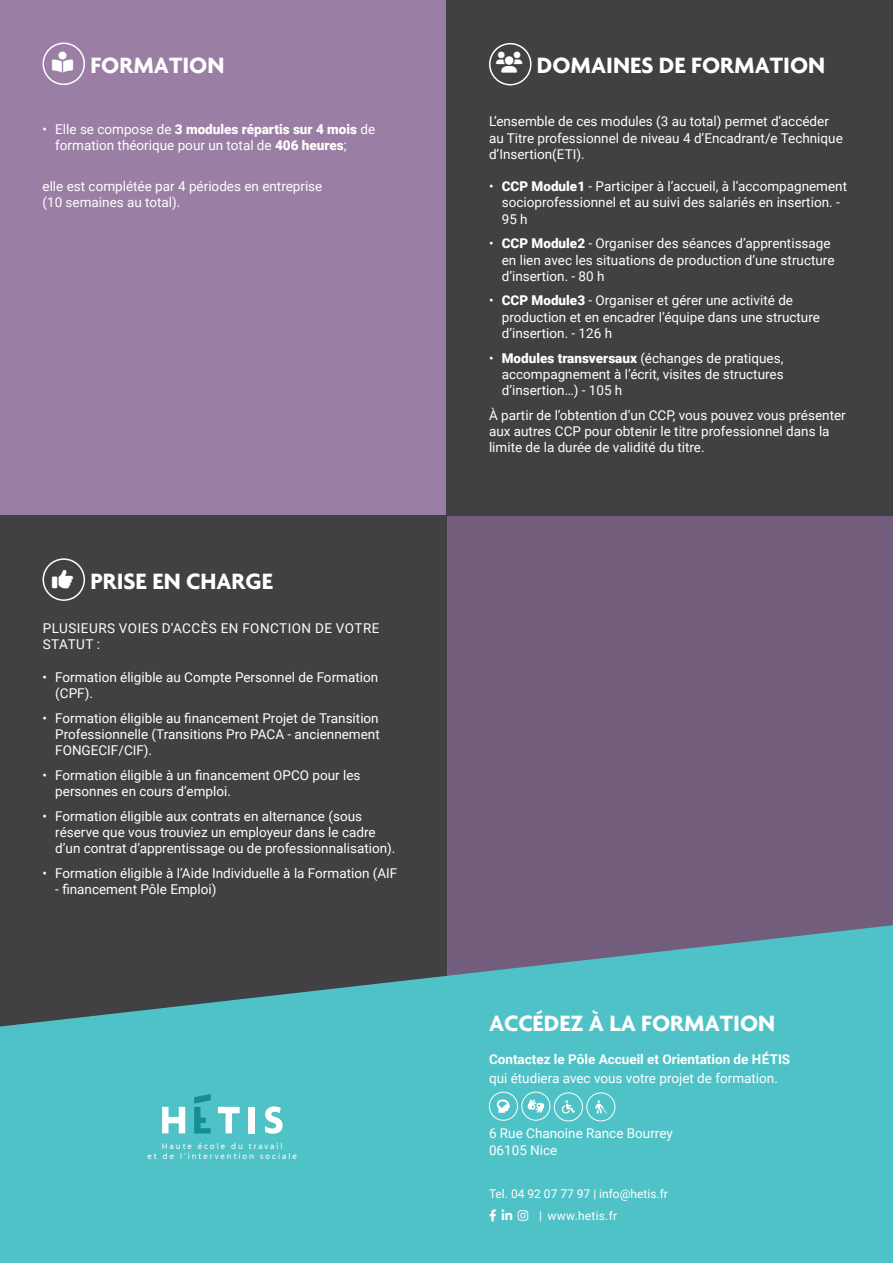
<style>
.page{position:relative;width:893px;height:1263px;background:#fff}
.page>*{position:absolute;margin:0;border:0;box-sizing:border-box;transform-origin:0 0}
.t1{font:700 24px "Agenda";color:#fff}
.t2{font:13.5px/16.2px "Roboto";color:#fff}
.t3{font:13.5px/16.2px "Roboto";letter-spacing:.035em;color:#fff}
.t4{font:700 13.5px "Roboto";color:#fff}
.t5{font:12px/23px "Roboto";color:#fff;text-align:center}
.t6{font:8.1px/9.8px "Montserrat";letter-spacing:.275em;color:#fff;text-align:center;scale:.9 1}
.s1{font-weight:900}
</style>
<div class="page">
<div style="left:0;top:0;width:446px;height:521px;background:#9b7ea4"></div>
<div style="left:43px;top:43px;width:42px;height:42px;border:2px solid #fff;border-radius:50%"></div>
<div style="left:446px;top:505px;width:447px;height:492px;background:#725e7c"></div>
<div style="left:0;top:516px;width:446px;height:577px;background:#414042"></div>
<div style="left:43px;top:558px;width:42px;height:43px;border:2px solid #fff;border-radius:50%"></div>
<div style="left:446px;top:0;width:447px;height:516px;background:#414042"></div>
<div style="left:489px;top:43px;width:42px;height:42px;border:2px solid #fff;border-radius:50%"></div>
<svg style="left:0;top:925px;width:893px;height:338px;fill:#4fc2c8"></svg>
<svg style="left:162px;top:1107px;width:23px;height:26px"></svg>
<svg style="left:218px;top:1107px;width:22px;height:26px"></svg>
<div style="left:248px;top:1107px;width:7px;height:26px;background:#fff"></div>
<svg style="left:265px;top:1106px;width:18px;height:28px"></svg>
<svg style="left:194px;top:1094px;width:17px;height:39px"></svg>
<div style="left:554px;top:1092px;width:29px;height:29px;border:1px solid #fff;border-radius:50%"></div>
<svg style="left:562px;top:1100px;width:13px;height:13px"></svg>
<div style="left:489px;top:1092px;width:29px;height:28px;border:1px solid #fff;border-radius:50%"></div>
<svg style="left:497px;top:1099px;width:13px;height:14px"></svg>
<div style="left:586px;top:1092px;width:29px;height:29px;border:1px solid #fff;border-radius:50%"></div>
<svg style="left:595px;top:1100px;width:12px;height:13px"></svg>
<div style="left:521px;top:1092px;width:29px;height:28px;border:1px solid #fff;border-radius:50%"></div>
<svg style="left:528px;top:1099px;width:16px;height:14px"></svg>
<svg style="left:490px;top:1210px;width:6px;height:12px"></svg>
<svg style="left:502px;top:1209px;width:10px;height:11px"></svg>
<svg style="left:518px;top:1210px;width:10px;height:11px"></svg>
<h1 class="t1" style="left:90px;top:51px;width:136px">FORMATION</h1>
<p class="t2" style="left:55px;top:120px;width:321px;text-indent:-13px">• Elle se compose de <span class="s1">3 modules répartis sur 4 mois</span> de formation théorique pour un total de <span class="s1">406 heures</span>;</p>
<p class="t2" style="left:43px;top:177px;width:281px">elle est complétée par 4 périodes en entreprise (10 semaines au total).</p>
<h1 class="t1" style="left:90px;top:566px;width:184px">PRISE EN CHARGE</h1>
<p class="t3" style="left:43px;top:620px;width:338px">PLUSIEURS VOIES D’ACCÈS EN FONCTION DE VOTRE<br>STATUT :</p>
<p class="t2" style="left:55px;top:668px;width:324px;text-indent:-13px">• Formation éligible au Compte Personnel de Formation (CPF).</p>
<p class="t2" style="left:55px;top:709px;width:326px;text-align:justify;text-indent:-13px">• Formation éligible au financement Projet de Transition Professionnelle (Transitions Pro PACA - anciennement FONGECIF/CIF).</p>
<p class="t2" style="left:55px;top:766px;width:307px;text-indent:-13px">• Formation éligible à un financement OPCO pour les personnes en cours d’emploi.</p>
<p class="t2" style="left:55px;top:807px;width:342px;text-indent:-13px">• Formation éligible aux contrats en alternance (sous réserve que vous trouviez un employeur dans le cadre d’un contrat d’apprentissage ou de professionnalisation).</p>
<p class="t2" style="left:43px;top:864px;width:356px">• Formation éligible à l’Aide Individuelle à la Formation (AIF</p>
<p class="t2" style="left:55px;top:881px;width:163px">- financement Pôle Emploi)</p>
<p class="t6" style="left:148px;top:1141px;width:167px">Haute école du travail<br>et de l’intervention sociale</p>
<h1 class="t1" style="left:537px;top:51px;width:290px">DOMAINES DE FORMATION</h1>
<p class="t2" style="left:489px;top:113px;width:355px">L’ensemble de ces modules (3 au total) permet d’accéder au Titre professionnel de niveau 4 d’Encadrant/e Technique d’Insertion(ETI).</p>
<p class="t2" style="left:502px;top:178px;width:347px;text-indent:-13px">• <span class="s1">CCP Module1</span> - Participer à l’accueil, à l’accompagnement socioprofessionnel et au suivi des salariés en insertion. -<br>95 h</p>
<p class="t2" style="left:502px;top:235px;width:334px;text-indent:-13px">• <span class="s1">CCP Module2</span> - Organiser des séances d’apprentissage en lien avec les situations de production d’une structure d’insertion. - 80 h</p>
<p class="t2" style="left:502px;top:292px;width:320px;text-indent:-13px">• <span class="s1">CCP Module3</span> - Organiser et gérer une activité de production et en encadrer l’équipe dans une structure d’insertion. - 126 h</p>
<p class="t2" style="left:502px;top:349px;width:283px;text-align:justify;text-indent:-13px">• <span class="s1">Modules transversaux</span> (échanges de pratiques, accompagnement à l’écrit, visites de structures d’insertion…) - 105 h</p>
<p class="t2" style="left:489px;top:406px;width:358px">À partir de l’obtention d’un CCP, vous pouvez vous présenter aux autres CCP pour obtenir le titre professionnel dans la limite de la durée de validité du titre.</p>
<h1 class="t1" style="left:489px;top:1008px;width:288px">ACCÉDEZ À LA FORMATION</h1>
<p class="t4" style="left:489px;top:1049px;width:303px">Contactez le Pôle Accueil et Orientation de HÉTIS</p>
<p class="t2" style="left:489px;top:1070px;width:290px">qui étudiera avec vous votre projet de formation.</p>
<p class="t2" style="left:489px;top:1125px;width:185px">6 Rue Chanoine Rance Bourrey<br>06105 Nice</p>
<p class="t5" style="left:489px;top:1181px;width:180px">Tel. 04 92 07 77 97 | info@hetis.fr | www.hetis.fr</p>
</div>
